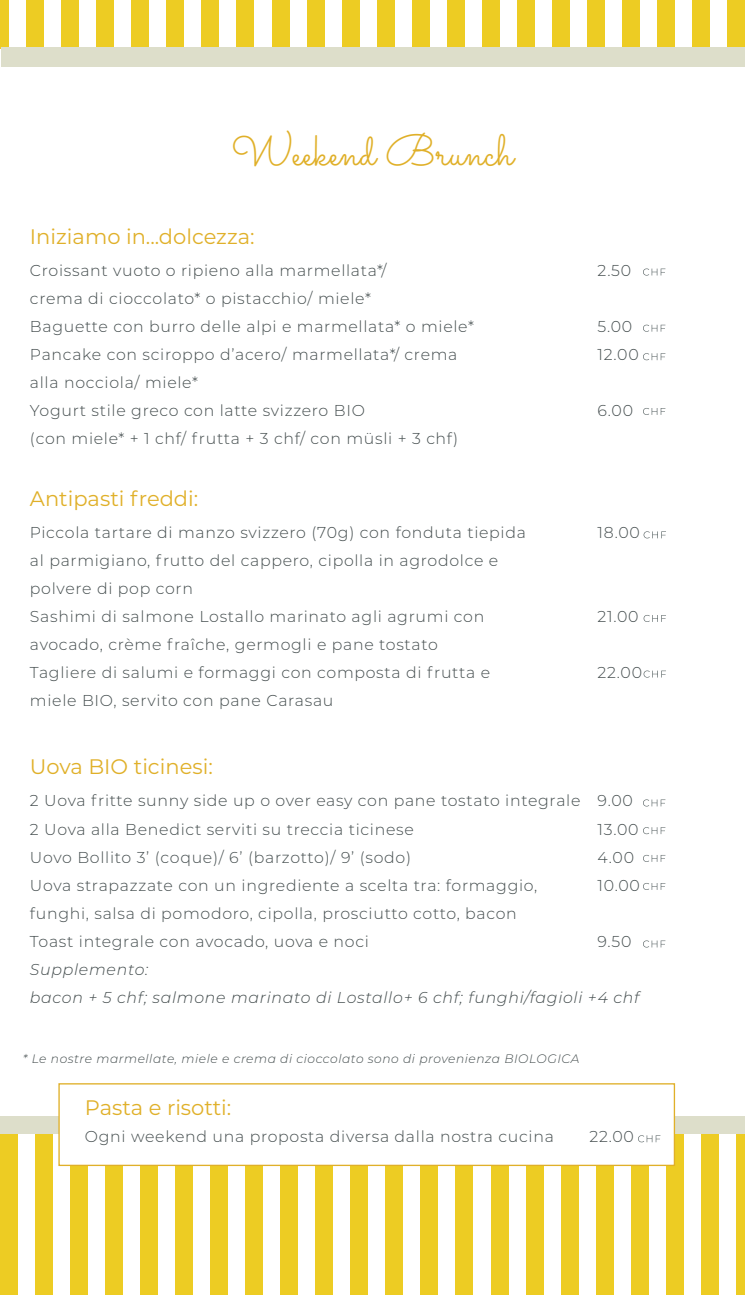
<style>
.page{position:relative;width:745px;height:1295px;background:#fff}
.page>*{position:absolute;margin:0;border:0;box-sizing:border-box;transform-origin:0 0}
.t1{font:43.75px "Sacramento";color:#e0b029}
.t2{font:21px "Montserrat";color:#e0b029}
.t3{font:300 15.75px/28px "Montserrat";letter-spacing:.045em;color:#434c4d}
.t4{font:italic 300 15.75px/28px "Montserrat";letter-spacing:.045em;color:#434c4d}
.t5{font:italic 300 12.25px "Montserrat";letter-spacing:.045em;color:#434c4d}
</style>
<div class="page">
<div style="left:0;top:1124px;width:18px;height:170px;background:#edcc23"></div>
<div style="left:35px;top:1124px;width:18px;height:170px;background:#edcc23"></div>
<div style="left:70px;top:1124px;width:18px;height:170px;background:#edcc23"></div>
<div style="left:105px;top:1124px;width:18px;height:170px;background:#edcc23"></div>
<div style="left:140px;top:1124px;width:18px;height:170px;background:#edcc23"></div>
<div style="left:175px;top:1124px;width:18px;height:170px;background:#edcc23"></div>
<div style="left:210px;top:1124px;width:18px;height:170px;background:#edcc23"></div>
<div style="left:245px;top:1124px;width:18px;height:170px;background:#edcc23"></div>
<div style="left:280px;top:1124px;width:18px;height:170px;background:#edcc23"></div>
<div style="left:315px;top:1124px;width:18px;height:170px;background:#edcc23"></div>
<div style="left:350px;top:1124px;width:18px;height:170px;background:#edcc23"></div>
<div style="left:385px;top:1124px;width:18px;height:170px;background:#edcc23"></div>
<div style="left:420px;top:1124px;width:18px;height:170px;background:#edcc23"></div>
<div style="left:455px;top:1124px;width:18px;height:170px;background:#edcc23"></div>
<div style="left:490px;top:1124px;width:18px;height:170px;background:#edcc23"></div>
<div style="left:525px;top:1124px;width:18px;height:170px;background:#edcc23"></div>
<div style="left:560px;top:1124px;width:18px;height:170px;background:#edcc23"></div>
<div style="left:595px;top:1124px;width:18px;height:170px;background:#edcc23"></div>
<div style="left:630px;top:1124px;width:18px;height:170px;background:#edcc23"></div>
<div style="left:665px;top:1124px;width:18px;height:170px;background:#edcc23"></div>
<div style="left:700px;top:1124px;width:18px;height:170px;background:#edcc23"></div>
<div style="left:735px;top:1124px;width:9px;height:170px;background:#edcc23"></div>
<div style="left:0;top:1115px;width:744px;height:18px;background:#dddeca"></div>
<div style="left:726px;top:0;width:18px;height:48px;background:#edcc23"></div>
<div style="left:691px;top:0;width:18px;height:48px;background:#edcc23"></div>
<div style="left:656px;top:0;width:18px;height:48px;background:#edcc23"></div>
<div style="left:621px;top:0;width:18px;height:48px;background:#edcc23"></div>
<div style="left:586px;top:0;width:18px;height:48px;background:#edcc23"></div>
<div style="left:551px;top:0;width:18px;height:48px;background:#edcc23"></div>
<div style="left:516px;top:0;width:18px;height:48px;background:#edcc23"></div>
<div style="left:481px;top:0;width:18px;height:48px;background:#edcc23"></div>
<div style="left:446px;top:0;width:18px;height:48px;background:#edcc23"></div>
<div style="left:411px;top:0;width:18px;height:48px;background:#edcc23"></div>
<div style="left:376px;top:0;width:18px;height:48px;background:#edcc23"></div>
<div style="left:341px;top:0;width:18px;height:48px;background:#edcc23"></div>
<div style="left:306px;top:0;width:18px;height:48px;background:#edcc23"></div>
<div style="left:271px;top:0;width:18px;height:48px;background:#edcc23"></div>
<div style="left:236px;top:0;width:18px;height:48px;background:#edcc23"></div>
<div style="left:201px;top:0;width:18px;height:48px;background:#edcc23"></div>
<div style="left:166px;top:0;width:18px;height:48px;background:#edcc23"></div>
<div style="left:131px;top:0;width:18px;height:48px;background:#edcc23"></div>
<div style="left:96px;top:0;width:18px;height:48px;background:#edcc23"></div>
<div style="left:61px;top:0;width:18px;height:48px;background:#edcc23"></div>
<div style="left:26px;top:0;width:18px;height:48px;background:#edcc23"></div>
<div style="left:0;top:0;width:9px;height:48px;background:#edcc23"></div>
<div style="left:1px;top:47px;width:742px;height:19px;background:#dddeca"></div>
<svg style="left:643px;top:268px;width:22px;height:7px"></svg>
<svg style="left:643px;top:324px;width:22px;height:7px"></svg>
<svg style="left:643px;top:353px;width:22px;height:7px"></svg>
<svg style="left:643px;top:531px;width:22px;height:7px"></svg>
<svg style="left:643px;top:615px;width:22px;height:6px"></svg>
<svg style="left:643px;top:670px;width:22px;height:7px"></svg>
<svg style="left:643px;top:827px;width:22px;height:7px"></svg>
<svg style="left:643px;top:799px;width:22px;height:7px"></svg>
<svg style="left:643px;top:883px;width:22px;height:6px"></svg>
<svg style="left:643px;top:940px;width:22px;height:7px"></svg>
<svg style="left:643px;top:408px;width:22px;height:7px"></svg>
<svg style="left:643px;top:854px;width:22px;height:7px"></svg>
<div style="left:58px;top:1082px;width:616px;height:83px;background:#fff;border:1px solid #e0b029"></div>
<svg style="left:638px;top:1135px;width:22px;height:6px"></svg>
<h1 class="t1" style="left:231px;top:124px;width:283px">Weekend Brunch</h1>
<h2 class="t2" style="left:30px;top:221px;width:226px">Iniziamo in...dolcezza:</h2>
<p class="t3" style="left:30px;top:255px;width:358px">Croissant vuoto o ripieno alla marmellata*/</p>
<p class="t3" style="left:597px;top:255px;width:35px">2.50</p>
<p class="t3" style="left:30px;top:283px;width:445px">crema di cioccolato* o pistacchio/ miele*<br>Baguette con burro delle alpi e marmellata* o miele*</p>
<p class="t3" style="left:597px;top:311px;width:36px">5.00</p>
<p class="t3" style="left:30px;top:339px;width:428px">Pancake con sciroppo d’acero/ marmellata*/ crema</p>
<p class="t3" style="left:597px;top:339px;width:43px">12.00</p>
<p class="t3" style="left:30px;top:367px;width:336px">alla nocciola/ miele*<br>Yogurt stile greco con latte svizzero BIO</p>
<p class="t3" style="left:597px;top:395px;width:37px">6.00</p>
<p class="t3" style="left:30px;top:423px;width:429px">(con miele* + 1 chf/ frutta + 3 chf/ con müsli + 3 chf)</p>
<h2 class="t2" style="left:30px;top:483px;width:170px">Antipasti freddi:</h2>
<p class="t3" style="left:30px;top:517px;width:497px">Piccola tartare di manzo svizzero (70g) con fonduta tiepida</p>
<p class="t3" style="left:597px;top:517px;width:44px">18.00</p>
<p class="t3" style="left:30px;top:545px;width:469px">al parmigiano, frutto del cappero, cipolla in agrodolce e polvere di pop corn<br>Sashimi di salmone Lostallo marinato agli agrumi con</p>
<p class="t3" style="left:597px;top:601px;width:42px">21.00</p>
<p class="t3" style="left:30px;top:629px;width:461px">avocado, crème fraîche, germogli e pane tostato<br>Tagliere di salumi e formaggi con composta di frutta e</p>
<p class="t3" style="left:30px;top:685px;width:305px">miele BIO, servito con pane Carasau</p>
<h2 class="t2" style="left:30px;top:752px;width:184px">Uova BIO ticinesi:</h2>
<p class="t3" style="left:597px;top:657px;width:46px">22.00</p>
<p class="t3" style="left:30px;top:786px;width:604px">2 Uova fritte sunny side up o over easy con pane tostato integrale 9.00<br>2 Uova alla Benedict serviti su treccia ticinese</p>
<p class="t3" style="left:597px;top:814px;width:42px">13.00</p>
<p class="t3" style="left:30px;top:842px;width:382px">Uovo Bollito 3’ (coque)/ 6’ (barzotto)/ 9’ (sodo)</p>
<p class="t3" style="left:597px;top:842px;width:38px">4.00</p>
<p class="t3" style="left:30px;top:870px;width:508px">Uova strapazzate con un ingrediente a scelta tra: formaggio,</p>
<p class="t3" style="left:597px;top:870px;width:44px">10.00</p>
<p class="t3" style="left:30px;top:898px;width:488px">funghi, salsa di pomodoro, cipolla, prosciutto cotto, bacon<br>Toast integrale con avocado, uova e noci</p>
<p class="t3" style="left:597px;top:926px;width:35px">9.50</p>
<p class="t4" style="left:30px;top:954px;width:610px">Supplemento:<br>bacon + 5 chf; salmone marinato di Lostallo+ 6 chf; funghi/fagioli +4 chf</p>
<p class="t5" style="left:23px;top:1049px;width:557px">* Le nostre marmellate, miele e crema di cioccolato sono di provenienza BIOLOGICA</p>
<h2 class="t2" style="left:85px;top:1092px;width:148px">Pasta e risotti:</h2>
<p class="t3" style="left:85px;top:1122px;width:470px">Ogni weekend una proposta diversa dalla nostra cucina</p>
<p class="t3" style="left:589px;top:1122px;width:46px">22.00</p>
</div>
